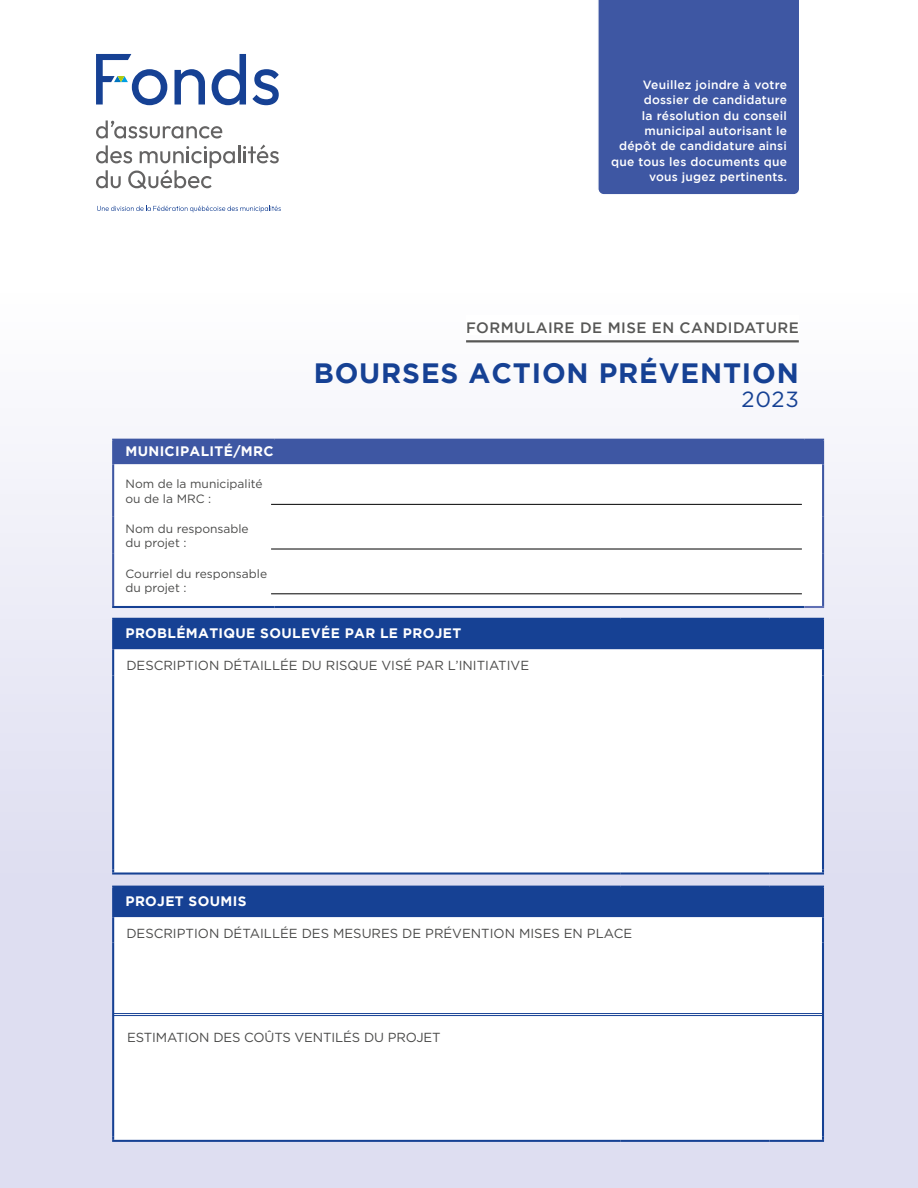
<style>
.page{position:relative;width:918px;height:1188px;background:#fff}
.page>*{position:absolute;margin:0;border:0;box-sizing:border-box;transform-origin:0 0}
.t1{font:700 27.9px "Gotham";letter-spacing:.03em;color:#164194}
.t2{font:21.9px "Gotham";color:#164194}
.t3{font:500 15px "Gotham";letter-spacing:.03em;color:#575756}
.t4{font:700 13.65px "Gotham";letter-spacing:.025em;color:#fff}
.t5{font:13.2px "Gotham";color:#4a4a49}
.t6{font:500 12px/15.5px "Gotham";letter-spacing:.02em;color:#fff;text-align:right}
.t7{font:12px/14.4px "Gotham";color:#4a4a49}
</style>
<div class="page">
<div style="left:0;top:293px;width:918px;height:895px;background:linear-gradient(to bottom,#fafafc,#d6d6ee)"></div>
<div style="left:114px;top:441px;width:708px;height:23px;background:#3e57a3"></div>
<svg style="left:114px;top:464px;width:708px;height:142px"></svg>
<hr style="left:112px;top:439px;width:162px;height:2px;background:#3e57a3">
<hr style="left:112px;top:441px;width:2px;height:23px;background:#3e57a3">
<hr style="left:274px;top:439px;width:530px;height:2px;background:#3e57a3">
<hr style="left:804px;top:439px;width:20px;height:2px;background:#3e57a3">
<hr style="left:822px;top:441px;width:2px;height:23px;background:#3e57a3">
<hr style="left:112px;top:464px;width:2px;height:53px;background:#3e57a3">
<hr style="left:822px;top:464px;width:2px;height:53px;background:#3e57a3">
<hr style="left:112px;top:517px;width:2px;height:37px;background:#3e57a3">
<hr style="left:822px;top:517px;width:2px;height:37px;background:#3e57a3">
<hr style="left:112px;top:554px;width:2px;height:52px;background:#3e57a3">
<hr style="left:822px;top:554px;width:2px;height:52px;background:#3e57a3">
<hr style="left:112px;top:606px;width:162px;height:2px;background:#164194">
<hr style="left:274px;top:606px;width:530px;height:2px;background:#164194">
<hr style="left:804px;top:606px;width:20px;height:2px;background:#6070b4">
<hr style="left:271px;top:504px;width:531px;height:1px;background:#000">
<hr style="left:271px;top:549px;width:531px;height:1px;background:#000">
<hr style="left:271px;top:594px;width:531px;height:1px;background:#000">
<div style="left:466px;top:315px;width:333px;height:19px;background:#fff"></div>
<hr style="left:466px;top:340px;width:333px;height:2px;background:#575756">
<div style="left:114px;top:620px;width:708px;height:29px;background:#164194"></div>
<svg style="left:114px;top:649px;width:708px;height:223px"></svg>
<hr style="left:112px;top:618px;width:508px;height:2px;background:#164194">
<hr style="left:112px;top:620px;width:2px;height:29px;background:#164194">
<hr style="left:620px;top:618px;width:149px;height:2px;background:#164194">
<hr style="left:769px;top:618px;width:55px;height:2px;background:#164194">
<hr style="left:822px;top:620px;width:2px;height:29px;background:#164194">
<hr style="left:112px;top:649px;width:2px;height:26px;background:#164194">
<hr style="left:822px;top:649px;width:2px;height:26px;background:#164194">
<hr style="left:112px;top:675px;width:2px;height:194px;background:#164194">
<hr style="left:822px;top:675px;width:2px;height:194px;background:#164194">
<hr style="left:112px;top:872px;width:508px;height:3px;background:#164194">
<hr style="left:620px;top:872px;width:149px;height:3px;background:#164194">
<hr style="left:769px;top:872px;width:55px;height:3px;background:#164194">
<div style="left:114px;top:888px;width:708px;height:29px;background:#164194"></div>
<svg style="left:114px;top:917px;width:708px;height:223px"></svg>
<hr style="left:112px;top:886px;width:508px;height:2px;background:#164194">
<hr style="left:112px;top:888px;width:2px;height:29px;background:#164194">
<hr style="left:620px;top:886px;width:149px;height:2px;background:#164194">
<hr style="left:769px;top:886px;width:55px;height:2px;background:#164194">
<hr style="left:822px;top:888px;width:2px;height:29px;background:#164194">
<hr style="left:112px;top:917px;width:2px;height:26px;background:#164194">
<hr style="left:822px;top:917px;width:2px;height:26px;background:#164194">
<hr style="left:112px;top:943px;width:2px;height:194px;background:#164194">
<hr style="left:822px;top:943px;width:2px;height:194px;background:#164194">
<hr style="left:112px;top:1140px;width:508px;height:2px;background:#164194">
<hr style="left:620px;top:1140px;width:149px;height:2px;background:#164194">
<hr style="left:769px;top:1140px;width:55px;height:2px;background:#164194">
<svg style="left:175px;top:69px;width:30px;height:36px"></svg>
<svg style="left:212px;top:54px;width:34px;height:51px"></svg>
<svg style="left:252px;top:69px;width:27px;height:36px"></svg>
<svg style="left:96px;top:54px;width:71px;height:51px"></svg>
<svg style="left:96px;top:120px;width:126px;height:19px"></svg>
<svg style="left:96px;top:145px;width:183px;height:44px"></svg>
<svg style="left:97px;top:206px;width:184px;height:6px"></svg>
<hr style="left:113px;top:1013px;width:710px;height:1px;background:#164194">
<hr style="left:113px;top:1015px;width:710px;height:1px;background:#164194">
<div style="left:598px;top:0;width:201px;height:195px;background:#3e57a3"></div>
<p class="t6" style="left:611px;top:76px;width:177px">Veuillez joindre à votre dossier de candidature<br>la résolution du conseil municipal autorisant le dépôt de candidature ainsi que tous les documents que vous jugez pertinents.</p>
<p class="t3" style="left:466px;top:320px;width:334px">FORMULAIRE DE MISE EN CANDIDATURE</p>
<p class="t4" style="left:126px;top:444px;width:150px">MUNICIPALITÉ/MRC</p>
<p class="t7" style="left:126px;top:476px;width:139px">Nom de la municipalité ou de la MRC :</p>
<p class="t7" style="left:126px;top:521px;width:125px">Nom du responsable du projet :</p>
<p class="t7" style="left:126px;top:566px;width:143px">Courriel du responsable du projet :</p>
<h1 class="t1" style="left:314px;top:357px;width:487px">BOURSES ACTION PRÉVENTION</h1>
<h2 class="t2" style="left:742px;top:385px;width:59px">2023</h2>
<p class="t4" style="left:126px;top:626px;width:337px">PROBLÉMATIQUE SOULEVÉE PAR LE PROJET</p>
<p class="t5" style="left:126px;top:657px;width:404px">DESCRIPTION DÉTAILLÉE DU RISQUE VISÉ PAR L’INITIATIVE</p>
<p class="t4" style="left:126px;top:894px;width:122px">PROJET SOUMIS</p>
<p class="t5" style="left:126px;top:925px;width:507px">DESCRIPTION DÉTAILLÉE DES MESURES DE PRÉVENTION MISES EN PLACE</p>
<p class="t5" style="left:127px;top:1029px;width:315px">ESTIMATION DES COÛTS VENTILÉS DU PROJET</p>
</div>
